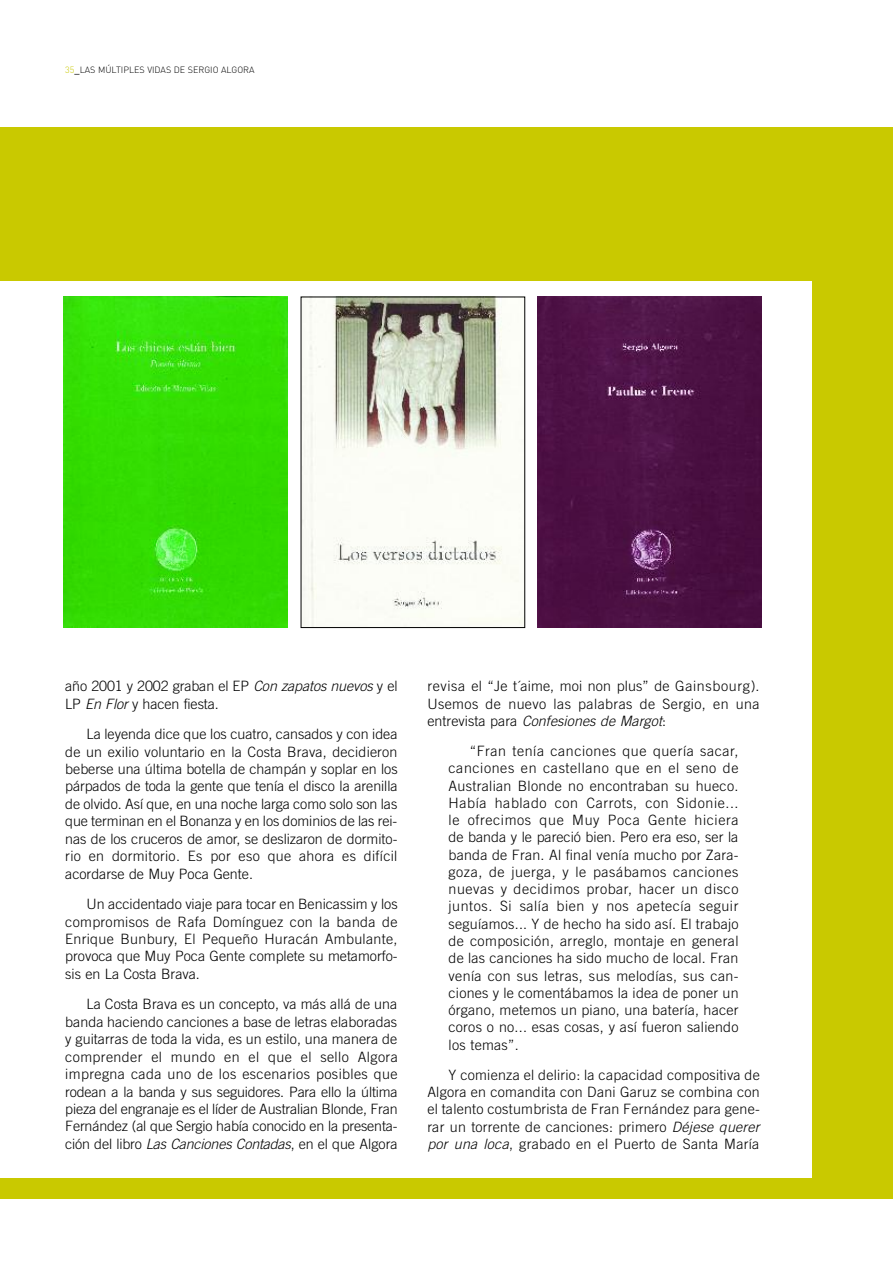
<style>
.page{position:relative;width:893px;height:1263px;background:#fff}
.page>*{position:absolute;margin:0;border:0;box-sizing:border-box;transform-origin:0 0}
.t1{font:300 14.25px/17.2px "Trade Gothic";letter-spacing:.015em;color:#000;text-align:justify}
.t2{font:300 14.25px/17.4px "Trade Gothic";letter-spacing:-.005em;color:#000}
.t3{font:300 9px "DIN";color:#000}
.s1{color:#c9c900}
.s2{font-weight:500}
.s3{font-style:italic}
</style>
<div class="page">
<div style="left:0;top:127px;width:893px;height:1072px;background:#c9c900"></div>
<div style="left:0;top:281px;width:812px;height:896px;background:#fff"></div>
<img style="left:64px;top:297px;width:224px;height:331px">
<img style="left:303px;top:299px;width:220px;height:327px">
<img style="left:537px;top:297px;width:224px;height:331px">
<p class="t3" style="left:65px;top:64px;width:191px"><span class="s1">35</span><span class="s2">_</span>LAS MÚLTIPLES VIDAS DE SERGIO ALGORA</p>
<p class="t2" style="left:65px;top:679px;width:334px">año 2001 y 2002 graban el EP <span class="s3">Con zapatos nuevos</span> y el<br>LP <span class="s3">En Flor</span> y hacen fiesta.</p>
<p class="t1" style="left:65px;top:726px;width:334px;text-indent:21px">La leyenda dice que los cuatro, cansados y con idea de un exilio voluntario en la Costa Brava, decidieron beberse una última botella de champán y soplar en los párpados de toda la gente que tenía el disco la arenilla de olvido. Así que, en una noche larga como solo son las que terminan en el Bonanza y en los dominios de las rei&shy;nas de los cruceros de amor, se deslizaron de dormito&shy;rio en dormitorio. Es por eso que ahora es difícil acordarse de Muy Poca Gente.</p>
<p class="t1" style="left:65px;top:896px;width:334px;text-indent:21px">Un accidentado viaje para tocar en Benicassim y los compromisos de Rafa Domínguez con la banda de Enrique Bunbury, El Pequeño Huracán Ambulante, provoca que Muy Poca Gente complete su metamorfo&shy;sis en La Costa Brava.</p>
<p class="t1" style="left:65px;top:996px;width:334px;text-indent:21px">La Costa Brava es un concepto, va más allá de una banda haciendo canciones a base de letras elaboradas y guitarras de toda la vida, es un estilo, una manera de comprender el mundo en el que el sello Algora impregna cada uno de los escenarios posibles que rodean a la banda y sus seguidores. Para ello la última pieza del engranaje es el líder de Australian Blonde, Fran Fernández (al que Sergio había conocido en la presenta&shy;ción del libro <span class="s3">Las Canciones Contadas</span>, en el que Algora</p>
<p class="t1" style="left:427px;top:679px;width:334px">revisa el “Je t´aime, moi non plus” de Gainsbourg).<br>Usemos de nuevo las palabras de Sergio, en una entrevista para <span class="s3">Confesiones de Margot</span>:</p>
<p class="t1" style="left:449px;top:743px;width:292px;text-indent:21px">“Fran tenía canciones que quería sacar, canciones en castellano que en el seno de Australian Blonde no encontraban su hueco.<br>Había hablado con Carrots, con Sidonie... le ofrecimos que Muy Poca Gente hiciera de banda y le pareció bien. Pero era eso, ser la banda de Fran. Al final venía mucho por Zara&shy;goza, de juerga, y le pasábamos canciones nuevas y decidimos probar, hacer un disco juntos. Si salía bien y nos apetecía seguir seguíamos... Y de hecho ha sido así. El trabajo de composición, arreglo, montaje en general de las canciones ha sido mucho de local. Fran venía con sus letras, sus melodías, sus can&shy;ciones y le comentábamos la idea de poner un órgano, metemos un piano, una batería, hacer coros o no... esas cosas, y así fueron saliendo los temas”.</p>
<p class="t1" style="left:427px;top:1067px;width:334px;text-indent:21px">Y comienza el delirio: la capacidad compositiva de Algora en comandita con Dani Garuz se combina con el talento costumbrista de Fran Fernández para gene&shy;rar un torrente de canciones: primero <span class="s3">Déjese querer por una loca</span>, grabado en el Puerto de Santa María</p>
</div>
